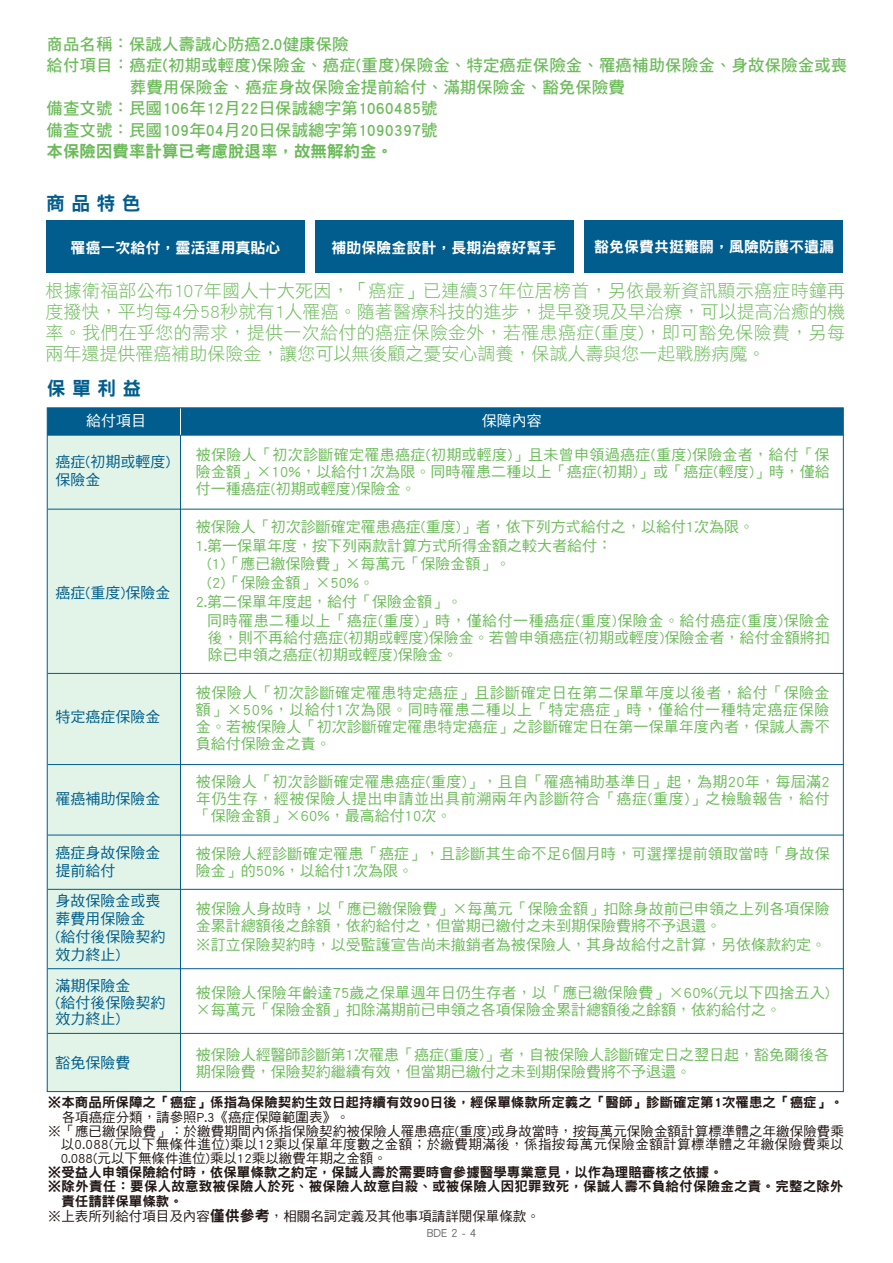
<style>
.page{position:relative;width:893px;height:1263px;background:#fff}
.page>*{position:absolute;margin:0;border:0;box-sizing:border-box;transform-origin:0 0}
.t1{font:19.05px "DF Hei Std W9";color:#005d8e}
.t2{font:18px/21px "DF Hei Std W3";color:#6cbb5a;text-align:justify}
.t3{font:16.5px "DF Hei Std W7";color:#6cbb5a}
.t4{font:16.5px "DF Hei Std W9";color:#6cbb5a}
.t5{font:15px/17.2px "DF Hei Std W5";color:#6cbb5a}
.t6{font:15px/18px "DF Hei Std W5";color:#005d8e}
.t7{font:15px "DF Hei Std W9";color:#fff}
.t8{font:15px "DF Hei Std W5";letter-spacing:.035em;color:#6cbb5a}
.t9{font:15px "DF Hei Std W5";color:#fff}
.t10{font:13.5px "DF Hei Std W9";color:#221815}
.t11{font:13.5px "DF Hei Std W5";letter-spacing:.005em;color:#221815}
.t12{font:13.5px "DF Hei Std W5";letter-spacing:.03em;color:#221815}
.t13{font:12px "DF Hei Std W5";color:#666564}
.s1{font-family:"DF Hei Std W9";font-size:15px}
</style>
<div class="page">
<div style="left:315px;top:220px;width:259px;height:53px;background:#005d8e"></div>
<div style="left:46px;top:220px;width:259px;height:53px;background:#005d8e"></div>
<div style="left:47px;top:432px;width:133px;height:659px;background:#e1f4e7"></div>
<hr style="left:47px;top:435px;width:796px;height:1px;background:#005d8e">
<div style="left:49px;top:409px;width:793px;height:26px;background:#005d8e"></div>
<hr style="left:180px;top:435px;width:1px;height:656px;background:#005d8e">
<hr style="left:48px;top:509px;width:796px;height:1px;background:#005d8e">
<hr style="left:48px;top:673px;width:796px;height:1px;background:#005d8e">
<hr style="left:48px;top:764px;width:796px;height:1px;background:#005d8e">
<hr style="left:48px;top:835px;width:796px;height:1px;background:#005d8e">
<hr style="left:48px;top:889px;width:796px;height:1px;background:#005d8e">
<hr style="left:48px;top:968px;width:796px;height:1px;background:#005d8e">
<hr style="left:48px;top:1033px;width:796px;height:1px;background:#005d8e">
<div style="left:584px;top:220px;width:259px;height:53px;background:#005d8e"></div>
<p class="t3" style="left:47px;top:35px;width:304px">商品名稱：保誠人壽誠心防癌2.0健康保險</p>
<p class="t3" style="left:47px;top:56px;width:802px">給付項目：癌症(初期或輕度)保險金、癌症(重度)保險金、特定癌症保險金、罹癌補助保險金、身故保險金或喪</p>
<p class="t3" style="left:130px;top:78px;width:497px">葬費用保險金、癌症身故保險金提前給付、滿期保險金、豁免保險費</p>
<p class="t3" style="left:47px;top:99px;width:393px">備查文號：民國106年12月22日保誠總字第1060485號</p>
<p class="t3" style="left:47px;top:121px;width:393px">備查文號：民國109年04月20日保誠總字第1090397號</p>
<p class="t4" style="left:47px;top:142px;width:348px">本保險因費率計算已考慮脫退率，故無解約金。</p>
<p class="t1" style="left:46px;top:192px;width:96px">商 品 特 色</p>
<p class="t7" style="left:71px;top:239px;width:211px">罹癌一次給付，靈活運用真貼心</p>
<p class="t7" style="left:332px;top:239px;width:227px">補助保險金設計，長期治療好幫手</p>
<p class="t7" style="left:594px;top:238px;width:242px">豁免保費共挺難關，風險防護不遺漏</p>
<p class="t2" style="left:46px;top:279px;width:801px">根據衛福部公布107年國人十大死因，「癌症」已連續37年位居榜首，另依最新資訊顯示癌症時鐘再度撥快，平均每4分58秒就有1人罹癌。隨著醫療科技的進步，提早發現及早治療，可以提高治癒的機率。我們在乎您的需求，提供一次給付的癌症保險金外，若罹患癌症(重度)，即可豁免保險費，另每兩年還提供罹癌補助保險金，讓您可以無後顧之憂安心調養，保誠人壽與您一起戰勝病魔。</p>
<p class="t1" style="left:47px;top:377px;width:96px">保 單 利 益</p>
<p class="t9" style="left:86px;top:413px;width:61px">給付項目</p>
<p class="t9" style="left:482px;top:413px;width:61px">保障內容</p>
<p class="t6" style="left:55px;top:453px;width:116px">癌症(初期或輕度)保險金</p>
<p class="t5" style="left:196px;top:446px;width:635px;text-align:justify">被保險人「初次診斷確定罹患癌症(初期或輕度)」且未曾申領過癌症(重度)保險金者，給付「保險金額」×10%，以給付1次為限。同時罹患二種以上「癌症(初期)」或「癌症(輕度)」時，僅給付一種癌症(初期或輕度)保險金。</p>
<p class="t5" style="left:196px;top:518px;width:560px">被保險人「初次診斷確定罹患癌症(重度)」者，依下列方式給付之，以給付1次為限。</p>
<p class="t5" style="left:196px;top:536px;width:418px">1.第一保單年度，按下列兩款計算方式所得金額之較大者給付：</p>
<p class="t5" style="left:207px;top:555px;width:305px">(1)「應已繳保險費」×每萬元「保險金額」。</p>
<p class="t5" style="left:207px;top:574px;width:169px">(2)「保險金額」×50%。</p>
<p class="t5" style="left:196px;top:593px;width:268px">2.第二保單年度起，給付「保險金額」。</p>
<p class="t8" style="left:207px;top:612px;width:624px">同時罹患二種以上「癌症(重度)」時，僅給付一種癌症(重度)保險金。給付癌症(重度)保險金</p>
<p class="t5" style="left:208px;top:629px;width:623px">後，則不再給付癌症(初期或輕度)保險金。若曾申領癌症(初期或輕度)保險金者，給付金額將扣除已申領之癌症(初期或輕度)保險金。</p>
<p class="t5" style="left:196px;top:683px;width:635px;text-align:justify">被保險人「初次診斷確定罹患特定癌症」且診斷確定日在第二保單年度以後者，給付「保險金額」×50%，以給付1次為限。同時罹患二種以上「特定癌症」時，僅給付一種特定癌症保險金。若被保險人「初次診斷確定罹患特定癌症」之診斷確定日在第一保單年度內者，保誠人壽不負給付保險金之責。</p>
<p class="t5" style="left:196px;top:773px;width:635px;text-align:justify">被保險人「初次診斷確定罹患癌症(重度)」，且自「罹癌補助基準日」起，為期20年，每屆滿2年仍生存，經被保險人提出申請並出具前溯兩年內診斷符合「癌症(重度)」之檢驗報告，給付「保險金額」×60%，最高給付10次。</p>
<p class="t5" style="left:196px;top:845px;width:635px">被保險人經診斷確定罹患「癌症」，且診斷其生命不足6個月時，可選擇提前領取當時「身故保險金」的50%，以給付1次為限。</p>
<p class="t5" style="left:196px;top:899px;width:635px">被保險人身故時，以「應已繳保險費」×每萬元「保險金額」扣除身故前已申領之上列各項保險金累計總額後之餘額，依約給付之，但當期已繳付之未到期保險費將不予退還。</p>
<p class="t5" style="left:196px;top:935px;width:632px">※訂立保險契約時，以受監護宣告尚未撤銷者為被保險人，其身故給付之計算，另依條款約定。</p>
<p class="t5" style="left:196px;top:983px;width:635px">被保險人保險年齡達75歲之保單週年日仍生存者，以「應已繳保險費」×60%(元以下四捨五入) ×每萬元「保險金額」扣除滿期前已申領之各項保險金累計總額後之餘額，依約給付之。</p>
<p class="t5" style="left:196px;top:1046px;width:635px">被保險人經醫師診斷第1次罹患「癌症(重度)」者，自被保險人診斷確定日之翌日起，豁免爾後各期保險費，保險契約繼續有效，但當期已繳付之未到期保險費將不予退還。</p>
<p class="t6" style="left:55px;top:584px;width:116px">癌症(重度)保險金</p>
<p class="t6" style="left:55px;top:707px;width:107px">特定癌症保險金</p>
<p class="t6" style="left:55px;top:789px;width:107px">罹癌補助保險金</p>
<p class="t6" style="left:55px;top:843px;width:107px">癌症身故保險金提前給付</p>
<p class="t6" style="left:55px;top:891px;width:111px">身故保險金或喪葬費用保險金<br>(給付後保險契約效力終止)</p>
<p class="t6" style="left:55px;top:977px;width:111px;line-height:16.5px">滿期保險金<br>(給付後保險契約效力終止)</p>
<p class="t6" style="left:55px;top:1053px;width:76px">豁免保險費</p>
<p class="t10" style="left:48px;top:1094px;width:797px">※本商品所保障之「癌症」係指為保險契約生效日起持續有效90日後，經保單條款所定義之「醫師」診斷確定第1次罹患之「癌症」。</p>
<p class="t11" style="left:62px;top:1109px;width:289px">各項癌症分類，請參照P.3《癌症保障範圍表》。</p>
<p class="t11" style="left:48px;top:1124px;width:797px">※「應已繳保險費」：於繳費期間內係指保險契約被保險人罹患癌症(重度)或身故當時，按每萬元保險金額計算標準體之年繳保險費乘</p>
<p class="t12" style="left:61px;top:1137px;width:785px">以0.088(元以下無條件進位)乘以12乘以保單年度數之金額；於繳費期滿後，係指按每萬元保險金額計算標準體之年繳保險費乘以</p>
<p class="t11" style="left:61px;top:1151px;width:328px">0.088(元以下無條件進位)乘以12乘以繳費年期之金額。</p>
<p class="t10" style="left:48px;top:1165px;width:677px">※受益人申領保險給付時，依保單條款之約定，保誠人壽於需要時會參據醫學專業意見，以作為理賠審核之依據。</p>
<p class="t10" style="left:48px;top:1179px;width:797px">※除外責任：要保人故意致被保險人於死、被保險人故意自殺、或被保險人因犯罪致死，保誠人壽不負給付保險金之責。完整之除外</p>
<p class="t10" style="left:61px;top:1194px;width:123px">責任請詳保單條款。</p>
<p class="t11" style="left:48px;top:1208px;width:494px">※上表所列給付項目及內容<span class="s1">僅供參考</span>，相關名詞定義及其他事項請詳閱保單條款。</p>
<p class="t13" style="left:427px;top:1226px;width:51px">BDE 2 - 4</p>
</div>
